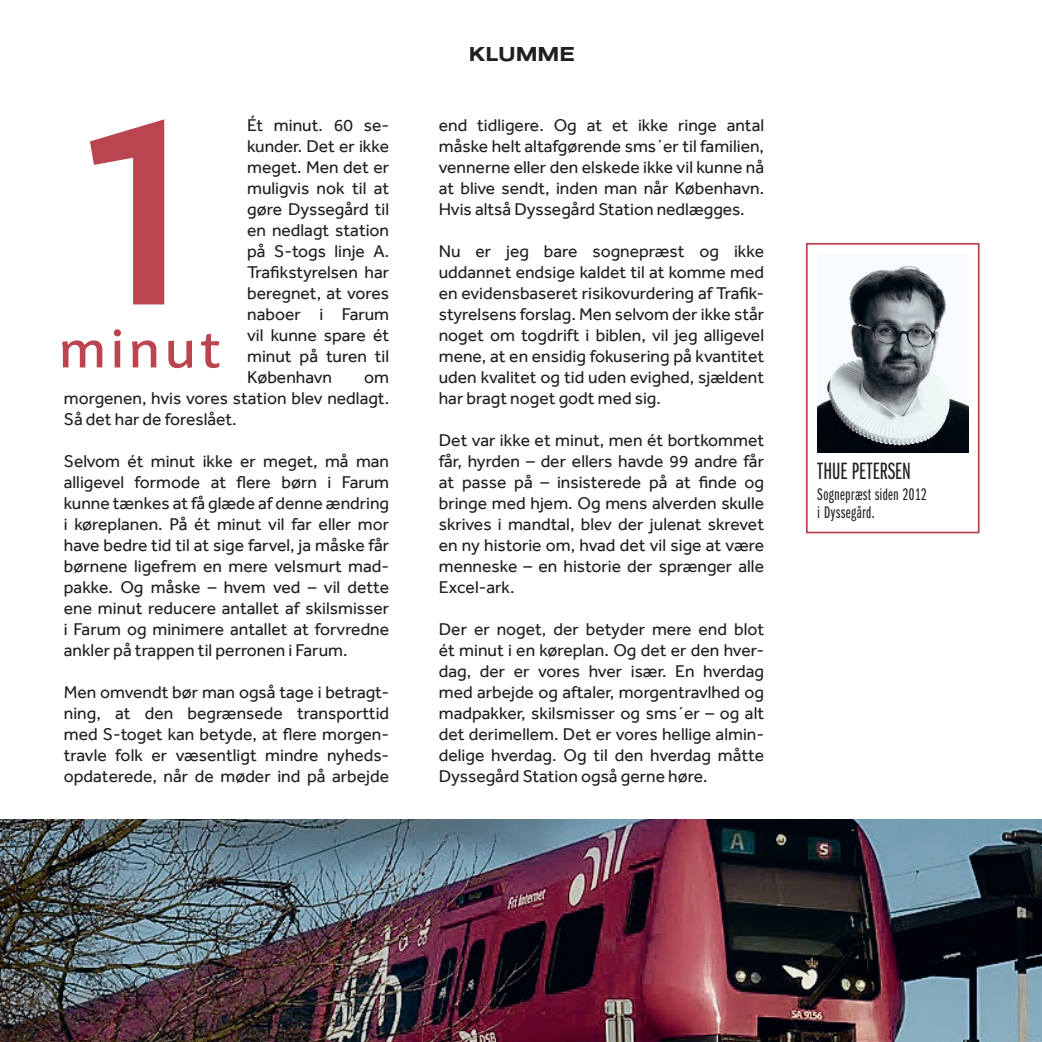
<style>
.page{position:relative;width:1042px;height:1042px;background:#fff}
.page>*{position:absolute;margin:0;border:0;box-sizing:border-box;transform-origin:0 0}
.t1{font:280px "Petala Pro";color:#ba4550}
.t2{font:52.5px "Petala Pro";letter-spacing:.075em;color:#ba4550}
.t3{font:24.5px "Franklin Gothic URW Ext Com D Boo";letter-spacing:.005em;color:#231f20}
.t4{font:700 21px "Nimbus San Ext";color:#231f20}
.t5{font:17.5px/21px "Effra";color:#231f20;text-align:justify}
.t6{font:17.5px/17.5px "Franklin Gothic URW Ext Com D Boo";letter-spacing:.03em;color:#231f20}
</style>
<div class="page">
<div style="left:806px;top:243px;width:173px;height:290px;border:2px solid #ba4550"></div>
<img style="left:817px;top:265px;width:151px;height:188px">
<img style="left:1px;top:819px;width:1041px;height:223px">
<p class="t5" style="left:247px;top:114px;width:143px">Ét minut. 60 se&shy;kunder. Det er ikke meget. Men det er muligvis nok til at gøre Dyssegård til en nedlagt station på S-togs linje A.<br>Trafikstyrelsen har beregnet, at vores naboer i Farum vil kunne spare ét minut på turen til København</p>
<p class="t1" style="left:68px;top:58px;width:145px">1</p>
<p class="t2" style="left:59px;top:321px;width:164px">minut</p>
<p class="t5" style="left:64px;top:366px;width:327px;text-indent:300px">om morgenen, hvis vores station blev nedlagt.<br>Så det har de foreslået.</p>
<p class="t5" style="left:64px;top:450px;width:327px">Selvom ét minut ikke er meget, må man alligevel formode at flere børn i Farum kunne tænkes at få glæde af denne ændring i køreplanen. På ét minut vil far eller mor have bedre tid til at sige farvel, ja måske får børnene ligefrem en mere velsmurt mad&shy;pakke. Og måske – hvem ved – vil dette ene minut reducere antallet af skilsmisser i Farum og minimere antallet at forvredne ankler på trappen til perronen i Farum.</p>
<p class="t5" style="left:64px;top:681px;width:327px">Men omvendt bør man også tage i betragt&shy;ning, at den begrænsede transporttid med S-toget kan betyde, at flere morgen&shy;travle folk er væsentligt mindre nyheds&shy;opdaterede, når de møder ind på arbejde</p>
<p class="t4" style="left:469px;top:42px;width:108px">KLUMME</p>
<p class="t5" style="left:439px;top:114px;width:327px">end tidligere. Og at et ikke ringe antal måske helt altafgørende sms´er til familien, vennerne eller den elskede ikke vil kunne nå at blive sendt, inden man når København.<br>Hvis altså Dyssegård Station nedlægges.</p>
<p class="t5" style="left:439px;top:240px;width:327px">Nu er jeg bare sognepræst og ikke uddannet endsige kaldet til at komme med en evidensbaseret risikovurdering af Trafik&shy;styrelsens forslag. Men selvom der ikke står noget om togdrift i biblen, vil jeg alligevel mene, at en ensidig fokusering på kvantitet uden kvalitet og tid uden evighed, sjældent har bragt noget godt med sig.</p>
<p class="t5" style="left:439px;top:429px;width:327px">Det var ikke et minut, men ét bortkommet får, hyrden – der ellers havde 99 andre får at passe på – insisterede på at finde og bringe med hjem. Og mens alverden skulle skrives i mandtal, blev der julenat skrevet en ny historie om, hvad det vil sige at være menneske – en historie der sprænger alle Excel-ark.</p>
<p class="t5" style="left:439px;top:618px;width:327px">Der er noget, der betyder mere end blot ét minut i en køreplan. Og det er den hver&shy;dag, der er vores hver især. En hverdag med arbejde og aftaler, morgentravlhed og madpakker, skilsmisser og sms´er – og alt det derimellem. Det er vores hellige almin&shy;delige hverdag. Og til den hverdag måtte Dyssegård Station også gerne høre.</p>
<p class="t3" style="left:817px;top:458px;width:95px">THUE PETERSEN</p>
<p class="t6" style="left:817px;top:486px;width:111px">Sognepræst siden 2012 i Dyssegård.</p>
</div>
